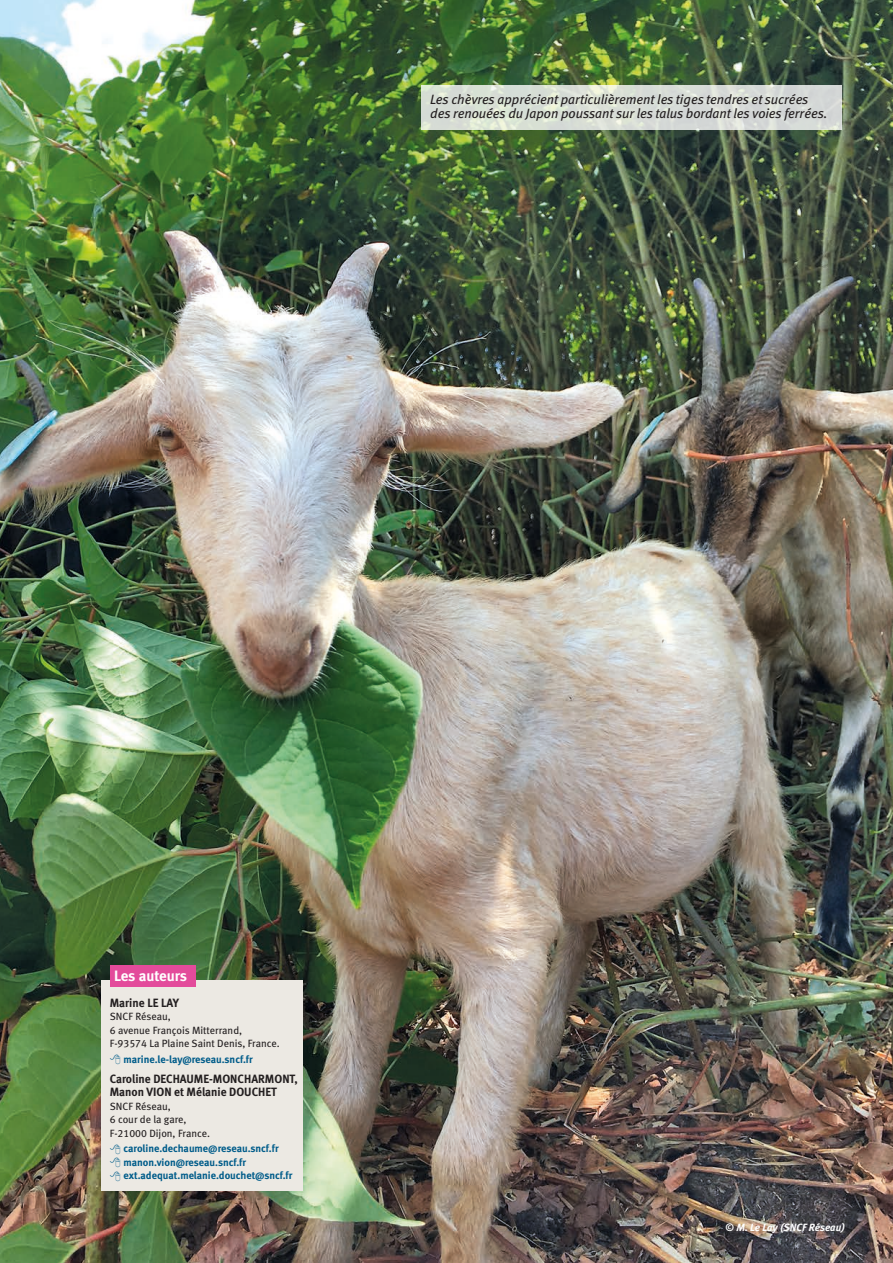
<style>
.page{position:relative;width:893px;height:1263px;background:#fff}
.page>*{position:absolute;margin:0;border:0;box-sizing:border-box;transform-origin:0 0}
.contact-picto{font:15px "Meta Bold LF";letter-spacing:-.005em;color:#fff}
.t1{font:italic 13.5px/14.2px "Meta Book LF";color:#231f20}
.contacts{font:12px/13.5px "Meta Bold LF";color:#231f20}
.contacts-2{font:10.5px/13.5px "Meta Bold LF";color:#005c8a}
.contacts-3{font:10.5px/13.5px "Meta Book LF";color:#231f20}
.crédit_photo{font:italic 10.5px "Meta Bold LF";letter-spacing:-.005em;color:#fff}
</style>
<div class="page">
<img style="left:0;top:0;width:893px;height:1263px">
<div style="left:101px;top:981px;width:202px;height:210px;background:#ece9e3"></div>
<div style="left:110px;top:965px;width:86px;height:22px;background:#e34b9b"></div>
<svg style="left:422px;top:85px;width:420px;height:45px;background:#d8ded6"></svg>
<h3 class="t1" style="left:430px;top:92px;width:399px">Les chèvres apprécient particulièrement les tiges tendres et sucrées des renouées du Japon poussant sur les talus bordant les voies ferrées.</h3>
<p class="contact-picto" style="left:114px;top:967px;width:75px">Les auteurs</p>
<p class="contacts" style="left:110px;top:995px;width:71px">Marine LE LAY</p>
<p class="contacts-3" style="left:110px;top:1009px;width:171px">SNCF Réseau,<br>6 avenue François Mitterrand,<br>F-93574 La Plaine Saint Denis, France.</p>
<p class="contacts-2" style="left:124px;top:1052px;width:131px">marine.le-lay@reseau.sncf.fr</p>
<p class="contacts" style="left:110px;top:1071px;width:190px">Caroline DECHAUME-MONCHARMONT,<br>Manon VION et Mélanie DOUCHET</p>
<p class="contacts-3" style="left:110px;top:1099px;width:102px">SNCF Réseau,<br>6 cour de la gare,<br>F-21000 Dijon, France.</p>
<p class="contacts-2" style="left:124px;top:1142px;width:170px">caroline.dechaume@reseau.sncf.fr manon.vion@reseau.sncf.fr ext.adequat.melanie.douchet@sncf.fr</p>
<p class="crédit_photo" style="left:725px;top:1221px;width:121px">© M. Le Lay (SNCF Réseau)</p>
</div>
